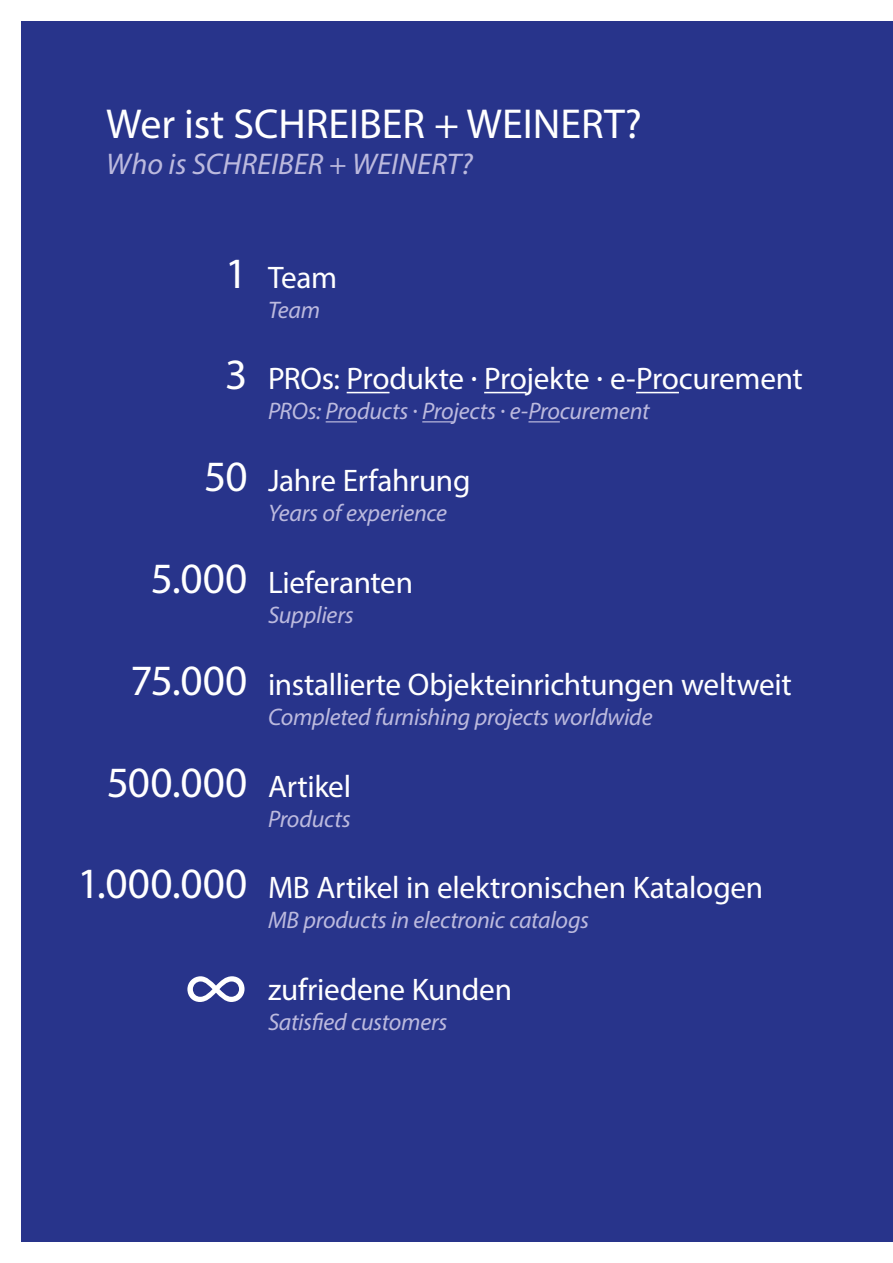
<style>
.page{position:relative;width:893px;height:1263px;background:#fff}
.page>*{position:absolute;margin:0;border:0;box-sizing:border-box;transform-origin:0 0}
.t1{font:86.7px "Myriad Pro";color:#fff}
.t2{font:43.35px "Myriad Pro";letter-spacing:.005em;color:#fff}
.t3{font:42px "Myriad Pro";color:#fff}
.t4{font:31.2px "Myriad Pro";letter-spacing:-.01em;color:#fff}
.t5{font:italic 30px "Myriad Pro";color:#bcbade}
.t6{font:italic 24px "Myriad Pro";letter-spacing:-.01em;color:#bcbade}
.s1{font-size:43.35px}
.s2{font-style:normal}
.s3{font-size:31.2px}
</style>
<div class="page">
<div style="left:21px;top:21px;width:872px;height:1221px;background:#28348b"></div>
<hr style="left:347px;top:392px;width:42px;height:1px;background:#fff">
<hr style="left:484px;top:392px;width:43px;height:1px;background:#fff">
<hr style="left:636px;top:392px;width:43px;height:1px;background:#fff">
<hr style="left:326px;top:421px;width:31px;height:1px;background:#bcbade">
<hr style="left:422px;top:421px;width:31px;height:1px;background:#bcbade">
<hr style="left:528px;top:421px;width:32px;height:1px;background:#bcbade">
<h3 class="t3" style="left:106px;top:98px;width:537px">Wer ist SCHREIBER + WEINERT?</h3>
<p class="t5" style="left:106px;top:145px;width:368px">Who is SCHREIBER + WEINERT?</p>
<p class="t4" style="left:225px;top:258px;width:113px"><span class="s1">1</span> Team</p>
<p class="t6" style="left:268px;top:295px;width:54px">Team</p>
<p class="t4" style="left:225px;top:360px;width:579px"><span class="s1">3</span> PROs: Produkte · Projekte · e-Procurement</p>
<p class="t6" style="left:268px;top:397px;width:383px">PROs: Products <span class="s2">·</span> Projects <span class="s2">·</span> e-Procurement</p>
<p class="t4" style="left:204px;top:461px;width:268px"><span class="s1">50</span> Jahre Erfahrung</p>
<p class="t6" style="left:268px;top:498px;width:180px">Years of experience</p>
<p class="t4" style="left:151px;top:563px;width:264px"><span class="s1">5.000</span> Lieferanten</p>
<p class="t6" style="left:268px;top:600px;width:87px">Suppliers</p>
<p class="t4" style="left:131px;top:665px;width:663px"><span class="s1">75.000</span> installierte Objekteinrichtungen weltweit</p>
<p class="t6" style="left:268px;top:702px;width:386px">Completed furnishing projects worldwide</p>
<h2 class="t2" style="left:107px;top:755px;width:246px">500.000 <span class="s3">Artikel</span></h2>
<p class="t6" style="left:268px;top:804px;width:84px">Products</p>
<p class="t4" style="left:77px;top:869px;width:687px"><span class="s1">1.000.000</span> MB Artikel in elektronischen Katalogen</p>
<p class="t6" style="left:268px;top:905px;width:322px">MB products in electronic catalogs</p>
<h1 class="t1" style="left:184px;top:929px;width:65px">∞</h1>
<p class="t4" style="left:268px;top:970px;width:245px">zufriedene Kunden</p>
<p class="t6" style="left:268px;top:1007px;width:181px">Satisfied customers</p>
</div>
